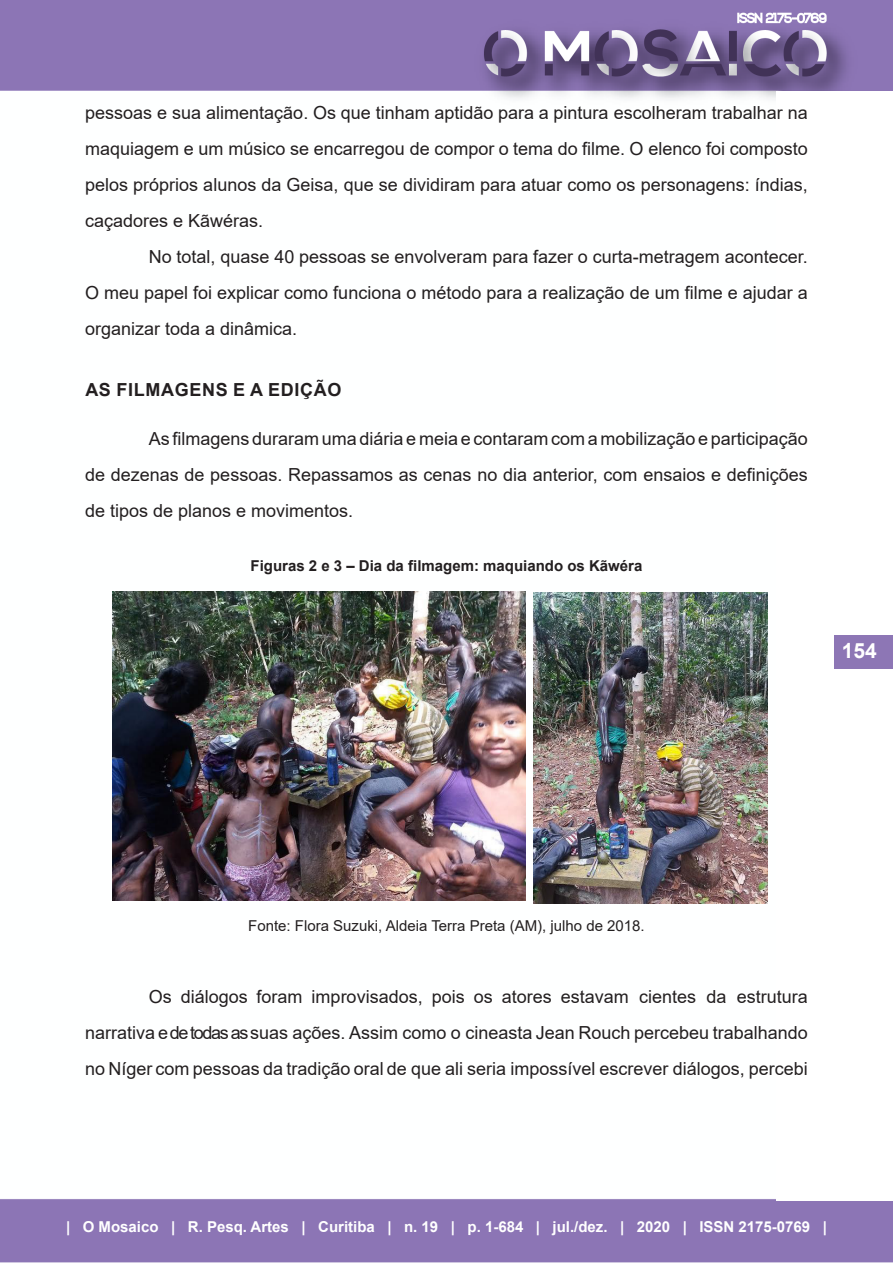
<style>
.page{position:relative;width:893px;height:1263px;background:#fff}
.page>*{position:absolute;margin:0;border:0;box-sizing:border-box;transform-origin:0 0}
.t1{font:700 21px "Arial";color:#fff}
.Corpo{font:18px/36px "Arial";color:#231f20;text-align:justify}
.Título_2{font:700 18px "Arial";letter-spacing:.035em;color:#231f20}
.t2{font:700 15px "Arial";color:#fff}
.figura_-_Fonte{font:15px "Arial";color:#231f20}
.figura{font:700 15px "Arial";color:#231f20}
</style>
<div class="page">
<img style="left:0;top:0;width:893px;height:1263px">
<div style="left:777px;top:92px;width:116px;height:1109px;background:#fff"></div>
<div style="left:834px;top:635px;width:59px;height:33px;background:#8d76b5"></div>
<img style="left:113px;top:591px;width:412px;height:310px">
<img style="left:534px;top:592px;width:233px;height:312px">
<p class="Corpo" style="left:85px;top:95px;width:724px">pessoas e sua alimentação. Os que tinham aptidão para a pintura escolheram trabalhar na maquiagem e um músico se encarregou de compor o tema do filme. O elenco foi composto pelos próprios alunos da Geisa, que se dividiram para atuar como os personagens: índias, caçadores e Kãwéras.</p>
<p class="Corpo" style="left:85px;top:239px;width:724px;text-indent:64px">No total, quase 40 pessoas se envolveram para fazer o curta-metragem acontecer.<br>O meu papel foi explicar como funciona o método para a realização de um filme e ajudar a organizar toda a dinâmica.</p>
<p class="Título_2" style="left:85px;top:377px;width:258px">AS FILMAGENS E A EDIÇÃO</p>
<p class="Corpo" style="left:85px;top:420px;width:724px;text-indent:64px">As filmagens duraram uma diária e meia e contaram com a mobilização e participação de dezenas de pessoas. Repassamos as cenas no dia anterior, com ensaios e definições de tipos de planos e movimentos.</p>
<p class="figura" style="left:251px;top:555px;width:393px">Figuras 2 e 3 – Dia da filmagem: maquiando os Kãwéra</p>
<p class="t1" style="left:842px;top:636px;width:37px">154</p>
<p class="figura_-_Fonte" style="left:248px;top:915px;width:398px">Fonte: Flora Suzuki, Aldeia Terra Preta (AM), julho de 2018.</p>
<p class="Corpo" style="left:85px;top:978px;width:724px;text-indent:64px">Os diálogos foram improvisados, pois os atores estavam cientes da estrutura narrativa e de todas as suas ações. Assim como o cineasta Jean Rouch percebeu trabalhando no Níger com pessoas da tradição oral de que ali seria impossível escrever diálogos, percebi</p>
<p class="t2" style="left:66px;top:1216px;width:762px">| O Mosaico | R. Pesq. Artes | Curitiba | n. 19 | p. 1-684 | jul./dez. | 2020 | ISSN 2175-0769 |</p>
</div>
